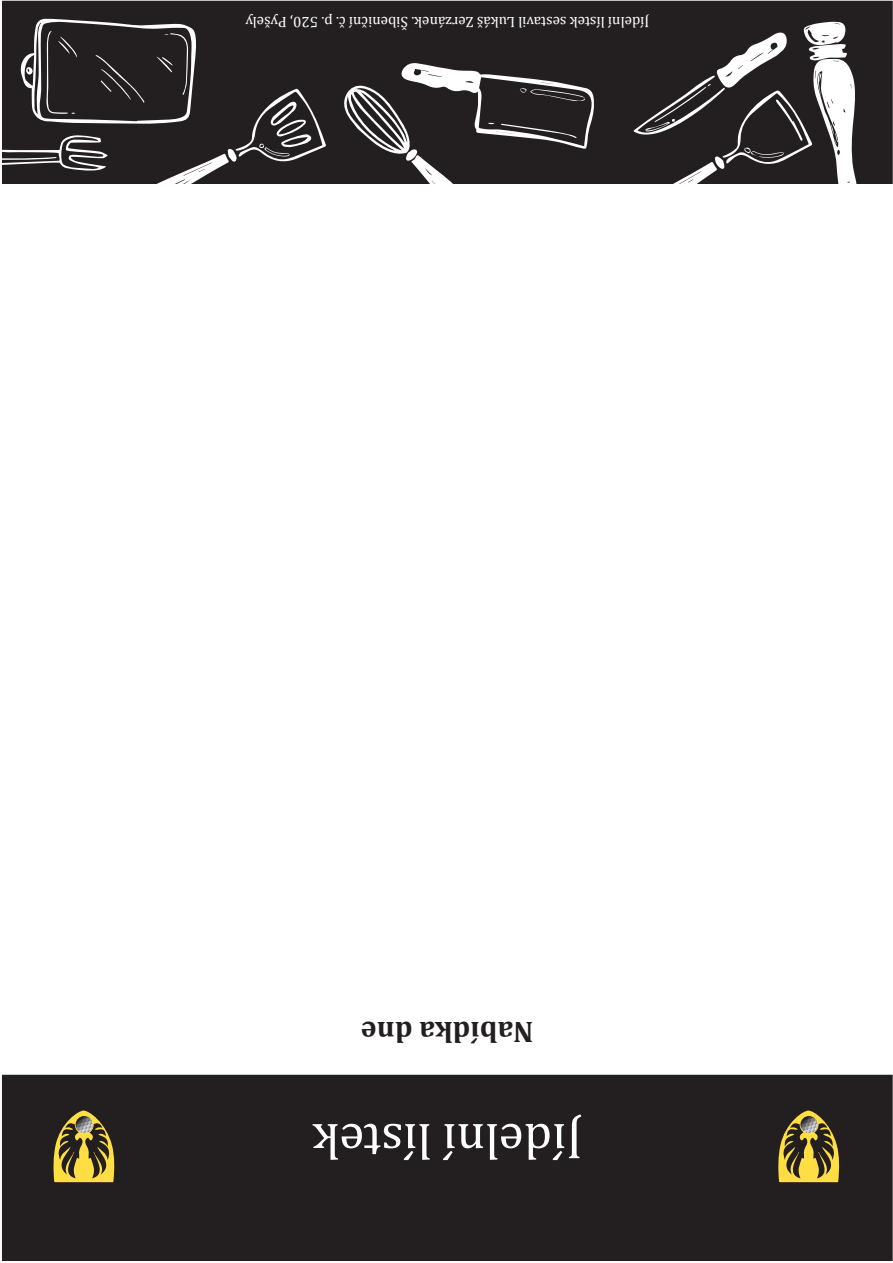
<style>
.page{position:relative;width:893px;height:1263px;background:#fff}
.page>*{position:absolute;margin:0;border:0;box-sizing:border-box;transform-origin:0 0}
.t1{font:51px "Cambria";color:#fff}
.t2{font:700 29.7px "Cambria";color:#231f20}
.t3{font:15px "Cambria";color:#fff}
</style>
<div class="page">
<div style="left:2px;top:1075px;width:891px;height:186px;background:#231f20"></div>
<div style="left:2px;top:1px;width:891px;height:184px;background:#231f20"></div>
<svg style="left:633px;top:22px;width:224px;height:162px"></svg>
<svg style="left:344px;top:63px;width:250px;height:121px"></svg>
<svg style="left:2px;top:19px;width:324px;height:165px"></svg>
<div style="left:0;top:184px;width:893px;height:516px;background:#fff"></div>
<svg style="left:778px;top:1110px;width:62px;height:73px"></svg>
<img style="left:800px;top:1116px;width:18px;height:17px;border-radius:9px">
<svg style="left:53px;top:1110px;width:62px;height:73px"></svg>
<img style="left:76px;top:1116px;width:17px;height:17px;border-radius:9px">
<p class="t3" style="left:649px;top:32px;width:405px;rotate:-180deg">Jídelní lístek sestavil Lukáš Zerzánek. Šibeniční č. p. 520, Pyšely</p>
<h2 class="t2" style="left:534px;top:1053px;width:174px;rotate:-180deg">Nabídka dne</h2>
<h1 class="t1" style="left:582px;top:1172px;width:271px;rotate:-180deg">Jídelní lístek</h1>
</div>
